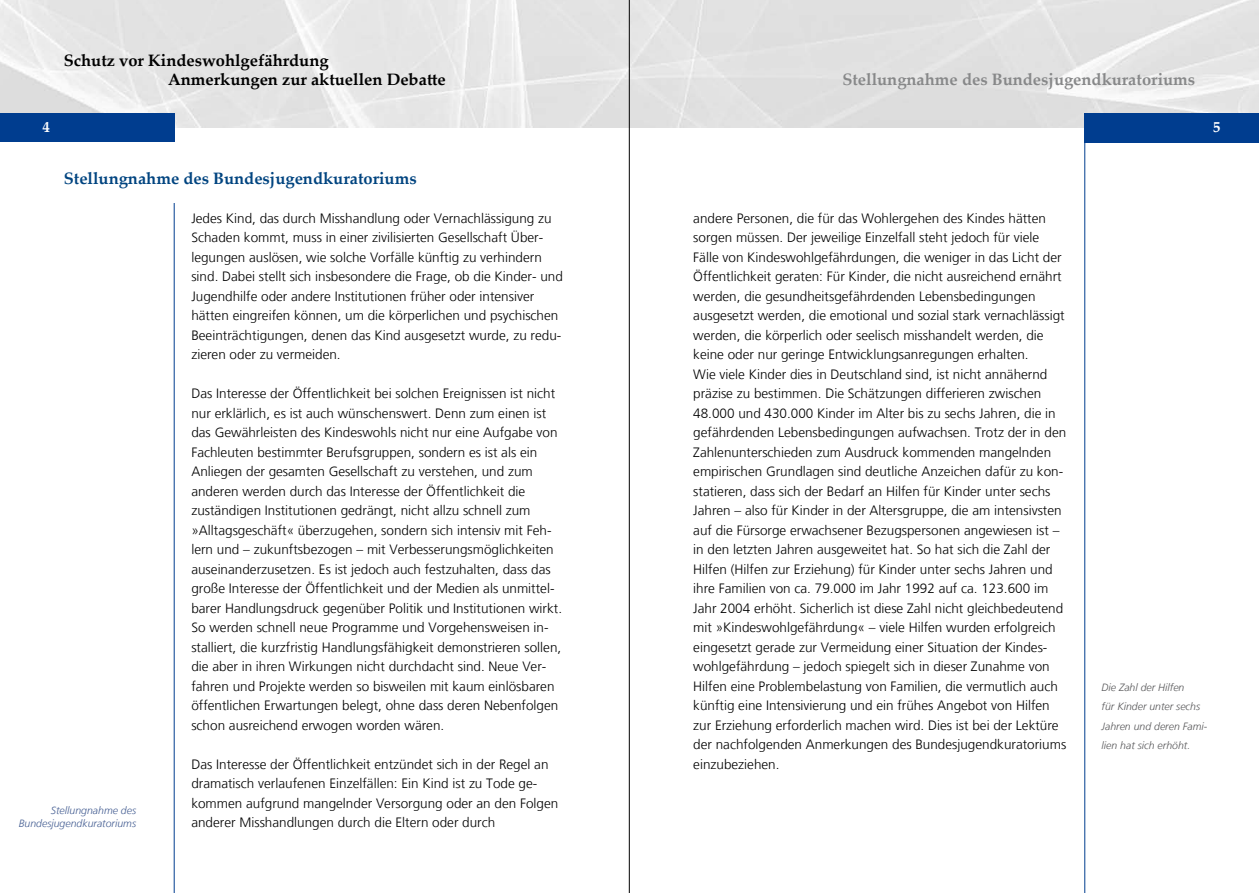
<style>
.page{position:relative;width:1259px;height:893px;background:#fff}
.page>*{position:absolute;margin:0;border:0;box-sizing:border-box;transform-origin:0 0}
.t1{font:700 16.5px/19.5px "Palatino Linotype";color:#000}
.t2{font:700 16.5px "Palatino Linotype";color:#004480}
.t3{font:700 16.5px "Palatino Linotype";color:#878889}
.t4{font:700 15px "Palatino Linotype";color:#fff}
.t5{font:300 13.5px/19.5px "Frutiger LT";color:#000}
.t6{font:italic 300 10.5px/19.5px "Frutiger LT";color:#58585a}
.t7{font:italic 300 10.5px/13.5px "Frutiger LT";color:#465f93;text-align:right}
</style>
<div class="page">
<img style="left:0;top:0;width:1259px;height:127px">
<hr style="left:174px;top:119px;width:1px;height:774px;background:#003d8f">
<div style="left:0;top:113px;width:174px;height:29px;background:#003d8f"></div>
<hr style="left:1084px;top:118px;width:1px;height:775px;background:#003d8f">
<div style="left:1084px;top:113px;width:175px;height:29px;background:#003d8f"></div>
<div style="left:0;top:142px;width:302px;height:61px;background:#fff"></div>
<hr style="left:629px;top:0;width:1px;height:893px;background:#000">
<p class="t1" style="left:168px;top:50px;width:279px;text-indent:-104px">Schutz vor Kindeswohlgefährdung<br>Anmerkungen zur aktuellen Debatte</p>
<p class="t3" style="left:842px;top:68px;width:354px">Stellungnahme des Bundesjugendkuratoriums</p>
<p class="t4" style="left:43px;top:116px;width:9px">4</p>
<p class="t4" style="left:1213px;top:116px;width:9px">5</p>
<p class="t2" style="left:64px;top:166px;width:354px">Stellungnahme des Bundesjugendkuratoriums</p>
<p class="t7" style="left:19px;top:803px;width:119px">Stellungnahme des<br>Bundesjugendkuratoriums</p>
<p class="t5" style="left:191px;top:208px;width:373px">Jedes Kind, das durch Misshandlung oder Vernachlässigung zu Schaden kommt, muss in einer zivilisierten Gesellschaft Über&shy;legungen auslösen, wie solche Vorfälle künftig zu verhindern sind. Dabei stellt sich insbesondere die Frage, ob die Kinder- und Jugendhilfe oder andere Institutionen früher oder intensiver hätten eingreifen können, um die körperlichen und psychischen Beeinträchtigungen, denen das Kind ausgesetzt wurde, zu redu&shy;zieren oder zu vermeiden.</p>
<p class="t5" style="left:191px;top:384px;width:372px">Das Interesse der Öffentlichkeit bei solchen Ereignissen ist nicht nur erklärlich, es ist auch wünschenswert. Denn zum einen ist das Gewährleisten des Kindeswohls nicht nur eine Aufgabe von Fachleuten bestimmter Berufsgruppen, sondern es ist als ein Anliegen der gesamten Gesellschaft zu verstehen, und zum anderen werden durch das Interesse der Öffentlichkeit die zuständigen Institutionen gedrängt, nicht allzu schnell zum »Alltagsgeschäft« überzugehen, sondern sich intensiv mit Feh&shy;lern und – zukunftsbezogen – mit Verbesserungsmöglichkeiten auseinanderzusetzen. Es ist jedoch auch festzuhalten, dass das große Interesse der Öffentlichkeit und der Medien als unmittel&shy;barer Handlungsdruck gegenüber Politik und Institutionen wirkt.<br>So werden schnell neue Programme und Vorgehensweisen in&shy;stalliert, die kurzfristig Handlungsfähigkeit demonstrieren sollen, die aber in ihren Wirkungen nicht durchdacht sind. Neue Ver&shy;fahren und Projekte werden so bisweilen mit kaum einlösbaren öffentlichen Erwartungen belegt, ohne dass deren Nebenfolgen schon ausreichend erwogen worden wären.</p>
<p class="t5" style="left:191px;top:754px;width:368px">Das Interesse der Öffentlichkeit entzündet sich in der Regel an dramatisch verlaufenen Einzelfällen: Ein Kind ist zu Tode ge&shy;kommen aufgrund mangelnder Versorgung oder an den Folgen anderer Misshandlungen durch die Eltern oder durch</p>
<p class="t5" style="left:693px;top:208px;width:374px">andere Personen, die für das Wohlergehen des Kindes hätten sorgen müssen. Der jeweilige Einzelfall steht jedoch für viele Fälle von Kindeswohlgefährdungen, die weniger in das Licht der Öffentlichkeit geraten: Für Kinder, die nicht ausreichend ernährt werden, die gesundheitsgefährdenden Lebensbedingungen ausgesetzt werden, die emotional und sozial stark vernachlässigt werden, die körperlich oder seelisch misshandelt werden, die keine oder nur geringe Entwicklungsanregungen erhalten.<br>Wie viele Kinder dies in Deutschland sind, ist nicht annähernd präzise zu bestimmen. Die Schätzungen differieren zwischen 48.000 und 430.000 Kinder im Alter bis zu sechs Jahren, die in gefährdenden Lebensbedingungen aufwachsen. Trotz der in den Zahlenunterschieden zum Ausdruck kommenden mangelnden empirischen Grundlagen sind deutliche Anzeichen dafür zu kon&shy;statieren, dass sich der Bedarf an Hilfen für Kinder unter sechs Jahren – also für Kinder in der Altersgruppe, die am intensivsten auf die Fürsorge erwachsener Bezugspersonen angewiesen ist – in den letzten Jahren ausgeweitet hat. So hat sich die Zahl der Hilfen (Hilfen zur Erziehung) für Kinder unter sechs Jahren und ihre Familien von ca. 79.000 im Jahr 1992 auf ca. 123.600 im Jahr 2004 erhöht. Sicherlich ist diese Zahl nicht gleichbedeutend mit »Kindeswohlgefährdung« – viele Hilfen wurden erfolgreich eingesetzt gerade zur Vermeidung einer Situation der Kindes&shy;wohlgefährdung – jedoch spiegelt sich in dieser Zunahme von Hilfen eine Problembelastung von Familien, die vermutlich auch künftig eine Intensivierung und ein frühes Angebot von Hilfen zur Erziehung erforderlich machen wird. Dies ist bei der Lektüre der nachfolgenden Anmerkungen des Bundesjugendkuratoriums einzubeziehen.</p>
<p class="t6" style="left:1101px;top:677px;width:107px">Die Zahl der Hilfen<br>für Kinder unter sechs<br>Jahren und deren Fami&shy;lien hat sich erhöht.</p>
</div>
